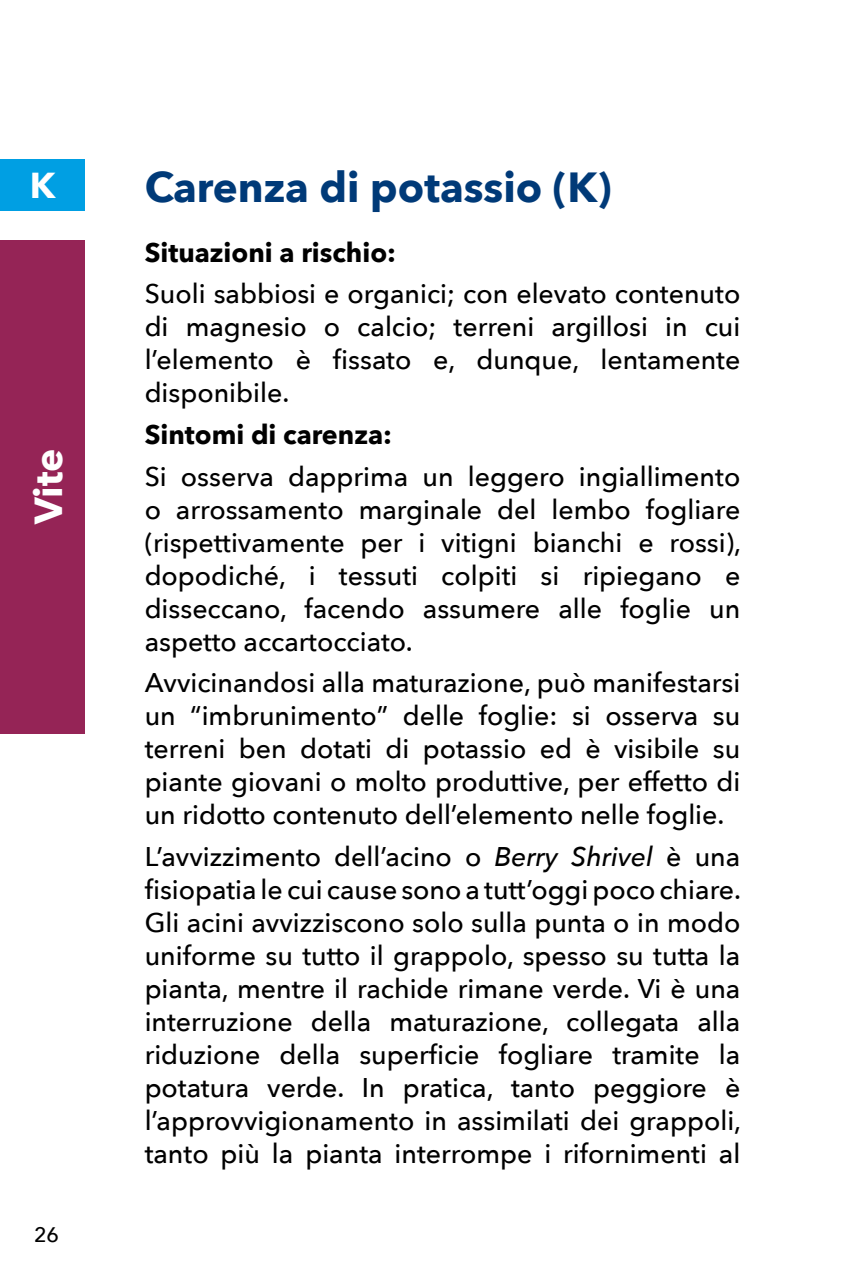
<style>
.page{position:relative;width:851px;height:1276px;background:#fff}
.page>*{position:absolute;margin:0;border:0;box-sizing:border-box;transform-origin:0 0}
.t1{font:700 42px "Avenir Next";color:#003a78}
.t2{font:700 39px "Avenir Next";color:#fff}
.t3{font:700 36px "Avenir Next";color:#fff}
.t4{font:500 27px/33px "Avenir Next";color:#000;text-align:justify}
.t5{font:700 27px "Avenir Next";color:#000}
.t6{font:500 21px "Avenir Next";color:#000}
.s1{font-style:italic}
</style>
<div class="page">
<div style="left:0;top:240px;width:85px;height:493px;background:#952456"></div>
<div style="left:0;top:160px;width:85px;height:51px;background:#009fe3"></div>
<h3 class="t3" style="left:30px;top:154px;width:27px">K</h3>
<h2 class="t2" style="left:15px;top:524px;width:77px;rotate:-90deg">Vite</h2>
<p class="t6" style="left:34px;top:1216px;width:26px">26</p>
<h1 class="t1" style="left:145px;top:151px;width:468px">Carenza di potassio (K)</h1>
<p class="t5" style="left:145px;top:229px;width:253px">Situazioni a rischio:</p>
<p class="t4" style="left:145px;top:277px;width:597px">Suoli sabbiosi e organici; con elevato contenuto di magnesio o calcio; terreni argillosi in cui l’elemento è fissato e, dunque, lentamente disponibile.</p>
<p class="t5" style="left:145px;top:411px;width:249px">Sintomi di carenza:</p>
<p class="t4" style="left:145px;top:459px;width:598px">Si osserva dapprima un leggero ingiallimento o arrossamento marginale del lembo fogliare (rispettivamente per i vitigni bianchi e rossi), dopodiché, i tessuti colpiti si ripiegano e disseccano, facendo assumere alle foglie un aspetto accartocciato.</p>
<p class="t4" style="left:145px;top:665px;width:597px">Avvicinandosi alla maturazione, può manifestarsi un “imbrunimento” delle foglie: si osserva su terreni ben dotati di potassio ed è visibile su piante giovani o molto produttive, per effetto di un ridotto contenuto dell’elemento nelle foglie.</p>
<p class="t4" style="left:145px;top:839px;width:598px">L’avvizzimento dell’acino o <span class="s1">Berry Shrivel</span> è una fisiopatia le cui cause sono a tutt’oggi poco chiare.<br>Gli acini avvizziscono solo sulla punta o in modo uniforme su tutto il grappolo, spesso su tutta la pianta, mentre il rachide rimane verde. Vi è una interruzione della maturazione, collegata alla riduzione della superficie fogliare tramite la potatura verde. In pratica, tanto peggiore è l’approvvigionamento in assimilati dei grappoli, tanto più la pianta interrompe i rifornimenti al</p>
</div>
